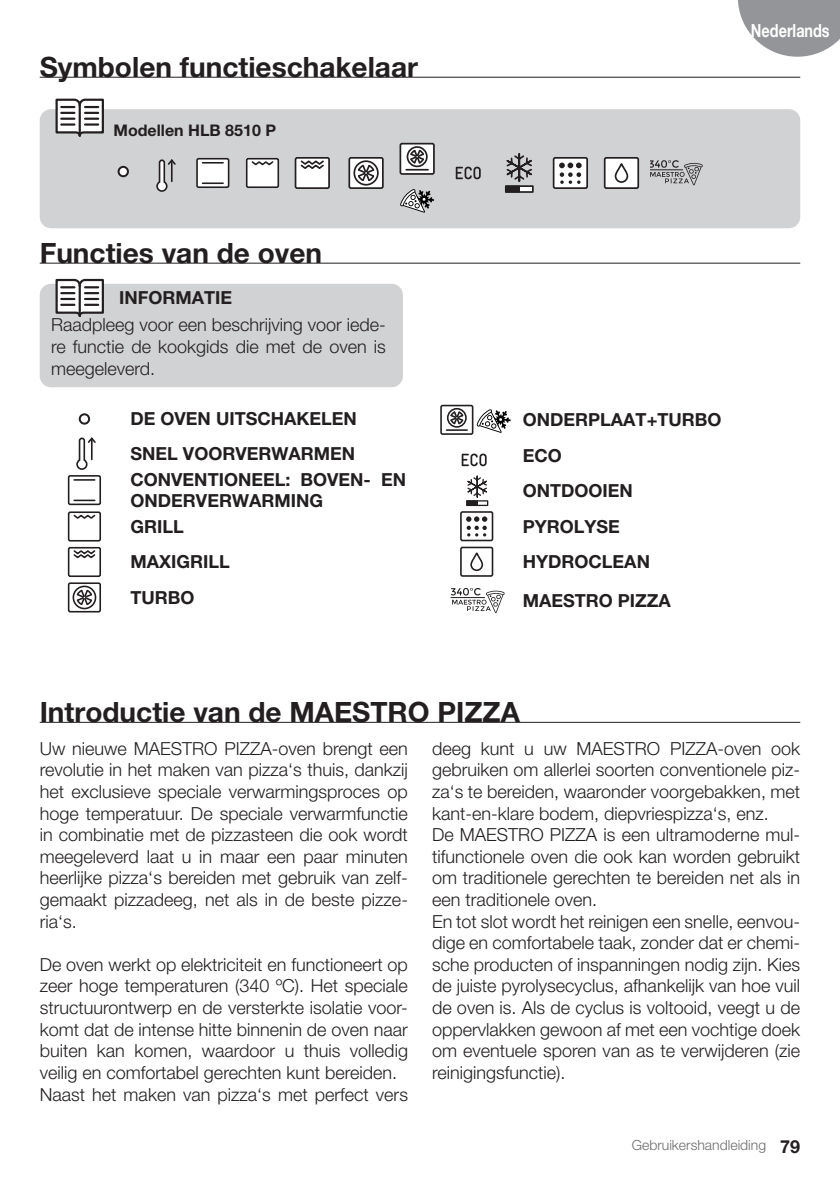
<style>
.page{position:relative;width:840px;height:1191px;background:#fff}
.page>*{position:absolute;margin:0;border:0;box-sizing:border-box;transform-origin:0 0}
.t1{font:700 28px "Helvetica Neue LT Pro";color:#231f20}
.t2{font:300 18px/21.6px "Helvetica Neue LT Pro";color:#231f20;text-align:justify}
.t3{font:700 18px/35.4px "Helvetica Neue LT Pro";color:#231f20}
.t4{font:700 18px "Helvetica Neue";color:#fff;scale:.8 1}
.t5{font:700 16px "Helvetica Neue LT Pro";color:#231f20}
.t6{font:300 14px "Helvetica Neue LT Pro";color:#6c6d70}
.s1{font-weight:700;font-size:18px;color:#231f20}
</style>
<div class="page">
<svg style="left:738px;top:0;width:101px;height:57px"></svg>
<div style="left:40px;top:109px;width:759px;height:119px;background:#d1d2d4;border-radius:11px"></div>
<hr style="left:40px;top:77px;width:759px;height:1px;background:#231f20">
<div style="left:117px;top:166px;width:12px;height:11px;background:#fff;border:2px solid #231f20;border-radius:50%"></div>
<div style="left:553px;top:158px;width:34px;height:30px;background:#fff;border-radius:2px"></div>
<div style="left:552px;top:157px;width:35px;height:32px;border:2px solid #231f20;border-radius:2px"></div>
<svg style="left:559px;top:163px;width:22px;height:21px"></svg>
<div style="left:604px;top:158px;width:34px;height:30px;background:#fff;border-radius:2px"></div>
<div style="left:603px;top:157px;width:35px;height:32px;border:2px solid #231f20;border-radius:2px"></div>
<div style="left:614px;top:163px;width:14px;height:20px;border:2px solid #231f20;border-radius:6px"></div>
<svg style="left:455px;top:167px;width:25px;height:12px"></svg>
<svg style="left:504px;top:153px;width:30px;height:40px"></svg>
<div style="left:505px;top:186px;width:14px;height:6px;background:#231f20"></div>
<div style="left:349px;top:158px;width:33px;height:30px;background:#fff;border-radius:2px"></div>
<div style="left:348px;top:157px;width:35px;height:32px;border:2px solid #231f20;border-radius:2px"></div>
<svg style="left:356px;top:163px;width:19px;height:19px"></svg>
<div style="left:353px;top:160px;width:25px;height:26px;border:2px solid #231f20;border-radius:50%"></div>
<div style="left:400px;top:144px;width:33px;height:30px;background:#fff;border-radius:2px"></div>
<div style="left:399px;top:143px;width:35px;height:32px;border:2px solid #231f20;border-radius:2px"></div>
<hr style="left:406px;top:169px;width:22px;height:2px;background:#231f20">
<svg style="left:409px;top:148px;width:16px;height:17px"></svg>
<div style="left:406px;top:146px;width:21px;height:21px;border:2px solid #231f20;border-radius:50%"></div>
<svg style="left:55px;top:98px;width:49px;height:39px"></svg>
<hr style="left:79px;top:105px;width:2px;height:31px;background:#231f20">
<hr style="left:40px;top:263px;width:759px;height:1px;background:#231f20">
<div style="left:40px;top:284px;width:363px;height:103px;background:#d1d2d4;border-radius:11px"></div>
<svg style="left:54px;top:278px;width:51px;height:39px"></svg>
<hr style="left:79px;top:285px;width:2px;height:31px;background:#231f20">
<div style="left:295px;top:158px;width:34px;height:30px;background:#fff;border-radius:2px"></div>
<div style="left:294px;top:157px;width:36px;height:32px;border:2px solid #231f20;border-radius:2px"></div>
<svg style="left:299px;top:159px;width:26px;height:10px"></svg>
<div style="left:197px;top:159px;width:31px;height:28px;background:#fff;border-radius:2px"></div>
<div style="left:196px;top:158px;width:33px;height:30px;border:2px solid #231f20;border-radius:2px"></div>
<hr style="left:202px;top:162px;width:21px;height:2px;background:#231f20">
<hr style="left:202px;top:182px;width:21px;height:2px;background:#231f20">
<svg style="left:156px;top:159px;width:20px;height:33px"></svg>
<div style="left:246px;top:159px;width:32px;height:28px;background:#fff;border-radius:2px"></div>
<div style="left:246px;top:158px;width:33px;height:30px;border:2px solid #231f20;border-radius:2px"></div>
<svg style="left:250px;top:160px;width:25px;height:6px"></svg>
<svg style="left:650px;top:160px;width:52px;height:25px"></svg>
<svg style="left:400px;top:189px;width:34px;height:24px"></svg>
<hr style="left:40px;top:722px;width:759px;height:1px;background:#231f20">
<div style="left:79px;top:413px;width:11px;height:11px;background:#fff;border:2px solid #231f20;border-radius:50%"></div>
<svg style="left:76px;top:437px;width:20px;height:33px"></svg>
<div style="left:68px;top:475px;width:33px;height:30px;border:2px solid #231f20;border-radius:2px"></div>
<hr style="left:74px;top:479px;width:21px;height:2px;background:#231f20">
<hr style="left:74px;top:499px;width:21px;height:2px;background:#231f20">
<div style="left:68px;top:511px;width:33px;height:30px;border:2px solid #231f20;border-radius:2px"></div>
<svg style="left:72px;top:513px;width:25px;height:6px"></svg>
<div style="left:68px;top:547px;width:33px;height:30px;border:2px solid #231f20;border-radius:2px"></div>
<svg style="left:72px;top:549px;width:25px;height:10px"></svg>
<div style="left:68px;top:582px;width:33px;height:30px;border:2px solid #231f20;border-radius:2px"></div>
<svg style="left:75px;top:588px;width:18px;height:18px"></svg>
<div style="left:72px;top:585px;width:24px;height:24px;border:2px solid #231f20;border-radius:50%"></div>
<div style="left:440px;top:405px;width:33px;height:30px;border:2px solid #231f20;border-radius:2px"></div>
<hr style="left:446px;top:429px;width:21px;height:2px;background:#231f20">
<svg style="left:449px;top:410px;width:15px;height:15px"></svg>
<div style="left:446px;top:408px;width:20px;height:20px;border:2px solid #231f20;border-radius:50%"></div>
<svg style="left:476px;top:409px;width:34px;height:24px"></svg>
<svg style="left:461px;top:453px;width:25px;height:13px"></svg>
<svg style="left:466px;top:475px;width:22px;height:32px"></svg>
<div style="left:466px;top:501px;width:11px;height:4px;border:1px solid #231f20"></div>
<div style="left:460px;top:511px;width:33px;height:30px;border:2px solid #231f20;border-radius:2px"></div>
<svg style="left:466px;top:516px;width:21px;height:20px"></svg>
<div style="left:460px;top:546px;width:33px;height:31px;border:2px solid #231f20;border-radius:2px"></div>
<div style="left:470px;top:552px;width:13px;height:19px;border:2px solid #231f20;border-radius:6px"></div>
<svg style="left:450px;top:588px;width:54px;height:25px"></svg>
<h1 class="t1" style="left:40px;top:49px;width:379px">Symbolen functieschakelaar</h1>
<p class="t5" style="left:113px;top:121px;width:164px">Modellen HLB 8510 P</p>
<h1 class="t1" style="left:40px;top:235px;width:284px">Functies van de oven</h1>
<p class="t3" style="left:119px;top:279px;width:114px">INFORMATIE</p>
<p class="t2" style="left:51px;top:314px;width:336px">Raadpleeg voor een beschrijving voor iede&shy;re functie de kookgids die met de oven is meegeleverd.</p>
<p class="t3" style="left:130px;top:401px;width:228px;line-height:34.8px">DE OVEN UITSCHAKELEN<br>SNEL VOORVERWARMEN</p>
<p class="t3" style="left:130px;top:468px;width:277px;line-height:21.6px">CONVENTIONEEL: BOVEN- EN<br>ONDERVERWARMING</p>
<p class="t3" style="left:130px;top:508px;width:101px">GRILL<br>MAXIGRILL<br>TURBO</p>
<p class="t4" style="left:750px;top:16px;width:100px">Nederlands</p>
<p class="t3" style="left:522px;top:402px;width:200px">ONDERPLAAT+TURBO<br>ECO<br>ONTDOOIEN<br>PYROLYSE<br>HYDROCLEAN</p>
<p class="t3" style="left:522px;top:582px;width:149px">MAESTRO PIZZA</p>
<h1 class="t1" style="left:40px;top:694px;width:481px">Introductie van de MAESTRO PIZZA</h1>
<p class="t2" style="left:40px;top:737px;width:369px">Uw nieuwe MAESTRO PIZZA-oven brengt een revolutie in het maken van pizza‘s thuis, dankzij het exclusieve speciale verwarmingsproces op hoge temperatuur. De speciale verwarmfunctie in combinatie met de pizzasteen die ook wordt meegeleverd laat u in maar een paar minuten heerlijke pizza‘s bereiden met gebruik van zelf&shy;gemaakt pizzadeeg, net als in de beste pizze&shy;ria‘s.</p>
<p class="t2" style="left:40px;top:953px;width:369px;text-align:left">De oven werkt op elektriciteit en functioneert op zeer hoge temperaturen (340 ºC). Het speciale structuurontwerp en de versterkte isolatie voor&shy;komt dat de intense hitte binnenin de oven naar buiten kan komen, waardoor u thuis volledig veilig en comfortabel gerechten kunt bereiden.<br>Naast het maken van pizza‘s met perfect vers</p>
<p class="t2" style="left:432px;top:737px;width:369px;text-align:left">deeg kunt u uw MAESTRO PIZZA-oven ook gebruiken om allerlei soorten conventionele piz&shy;za‘s te bereiden, waaronder voorgebakken, met kant-en-klare bodem, diepvriespizza‘s, enz.<br>De MAESTRO PIZZA is een ultramoderne mul&shy;tifunctionele oven die ook kan worden gebruikt om traditionele gerechten te bereiden net als in een traditionele oven.<br>En tot slot wordt het reinigen een snelle, eenvou&shy;dige en comfortabele taak, zonder dat er chemi&shy;sche producten of inspanningen nodig zijn. Kies de juiste pyrolysecyclus, afhankelijk van hoe vuil de oven is. Als de cyclus is voltooid, veegt u de oppervlakken gewoon af met een vochtige doek om eventuele sporen van as te verwijderen (zie reinigingsfunctie).</p>
<p class="t6" style="left:631px;top:1136px;width:170px">Gebruikershandleiding <span class="s1">79</span></p>
</div>
